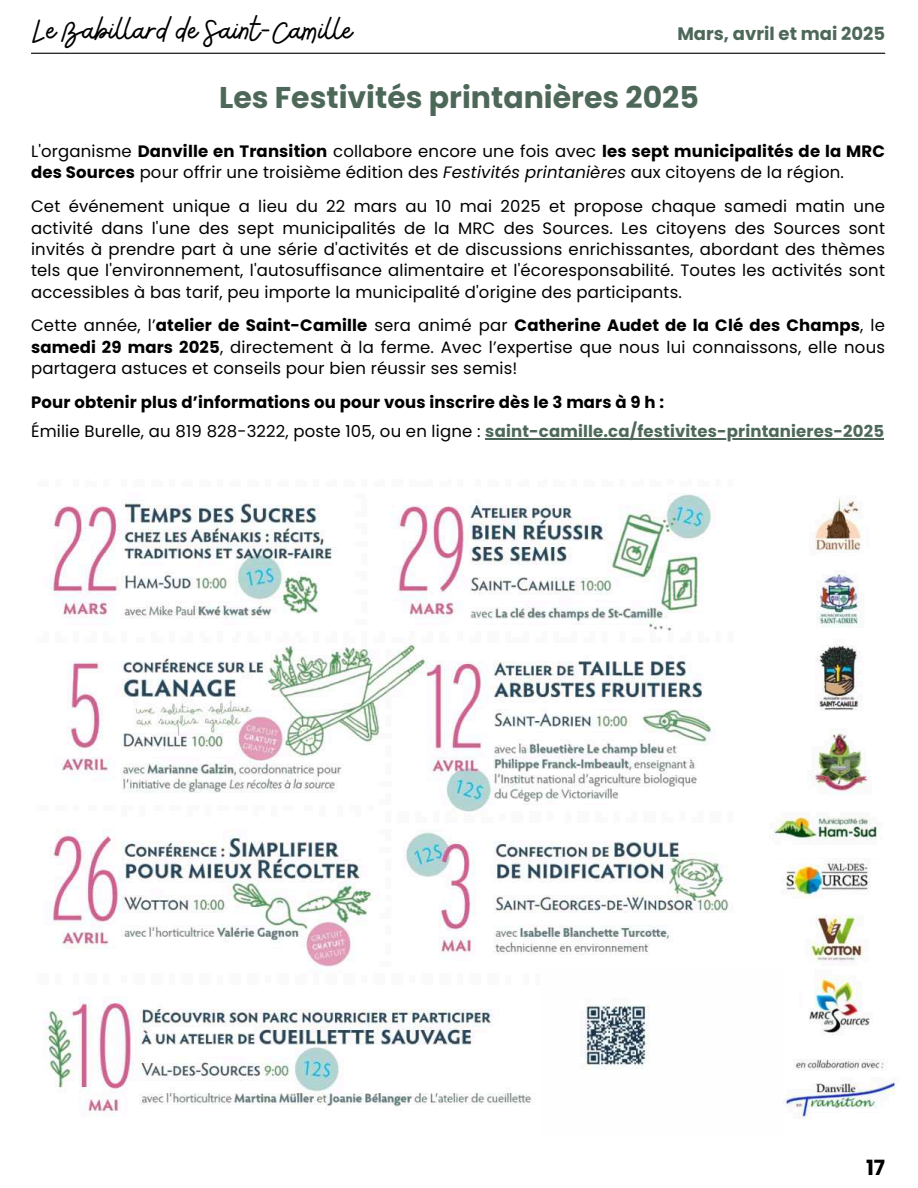
<style>
.page{position:relative;width:918px;height:1188px;background:#fff}
.page>*{position:absolute;margin:0;border:0;box-sizing:border-box;transform-origin:0 0}
.t1{font:36px "Bellaboo";color:#000}
.t2{font:700 30px "Poppins";color:#4d6859}
.t3{font:700 21px "Poppins";color:#000}
.t4{font:700 18px "Poppins";color:#4d6859}
.t5{font:16.5px/21.3px "Poppins";letter-spacing:.01em;color:#000;text-align:justify}
.t6{font:700 16.5px/29.2px "Poppins";letter-spacing:.01em;color:#000}
.s1{font-weight:700}
.s2{font-style:italic}
.s3{font-weight:400}
.s4{color:#4d6859}
</style>
<div class="page">
<hr style="left:31px;top:53px;width:854px;height:1px;background:#000">
<img style="left:43px;top:493px;width:686px;height:624px">
<img style="left:818px;top:645px;width:41px;height:66px">
<img style="left:815px;top:498px;width:46px;height:53px">
<img style="left:816px;top:574px;width:43px;height:53px">
<img style="left:813px;top:732px;width:57px;height:62px">
<img style="left:810px;top:915px;width:54px;height:48px">
<img style="left:786px;top:861px;width:85px;height:37px">
<img style="left:774px;top:816px;width:104px;height:25px">
<img style="left:809px;top:975px;width:61px;height:60px">
<img style="left:785px;top:1059px;width:110px;height:60px">
<div style="left:540px;top:969px;width:243px;height:165px;background:#fefefe"></div>
<img style="left:585px;top:1004px;width:65px;height:65px">
<hr style="left:485px;top:438px;width:399px;height:1px;background:#4d6859">
<h1 class="t1" style="left:34px;top:12px;width:320px">Le Babillard de Saint-Camille</h1>
<p class="t4" style="left:677px;top:23px;width:209px">Mars, avril et mai 2025</p>
<h2 class="t2" style="left:219px;top:80px;width:481px">Les Festivités printanières 2025</h2>
<p class="t5" style="left:31px;top:141px;width:855px">L'organisme <span class="s1">Danville en Transition</span> collabore encore une fois avec <span class="s1">les sept municipalités de la MRC des Sources</span> pour offrir une troisième édition des <span class="s2">Festivités printanières</span> aux citoyens de la région.</p>
<p class="t5" style="left:31px;top:196px;width:855px">Cet événement unique a lieu du 22 mars au 10 mai 2025 et propose chaque samedi matin une activité dans l'une des sept municipalités de la MRC des Sources. Les citoyens des Sources sont invités à prendre part à une série d'activités et de discussions enrichissantes, abordant des thèmes tels que l'environnement, l'autosuffisance alimentaire et l'écoresponsabilité. Toutes les activités sont accessibles à bas tarif, peu importe la municipalité d'origine des participants.</p>
<p class="t5" style="left:31px;top:315px;width:855px">Cette année, l’<span class="s1">atelier de Saint-Camille</span> sera animé par <span class="s1">Catherine Audet de la Clé des Champs</span>, le <span class="s1">samedi 29 mars 2025</span>, directement à la ferme. Avec l’expertise que nous lui connaissons, elle nous partagera astuces et conseils pour bien réussir ses semis!</p>
<p class="t6" style="left:31px;top:388px;width:854px">Pour obtenir plus d’informations ou pour vous inscrire dès le 3 mars à 9 h :<br><span class="s3">Émilie Burelle, au 819 828-3222, poste 105, ou en ligne :</span> <span class="s4">saint-camille.ca/festivites-printanieres-2025</span></p>
<p class="t3" style="left:866px;top:1155px;width:21px">17</p>
</div>
